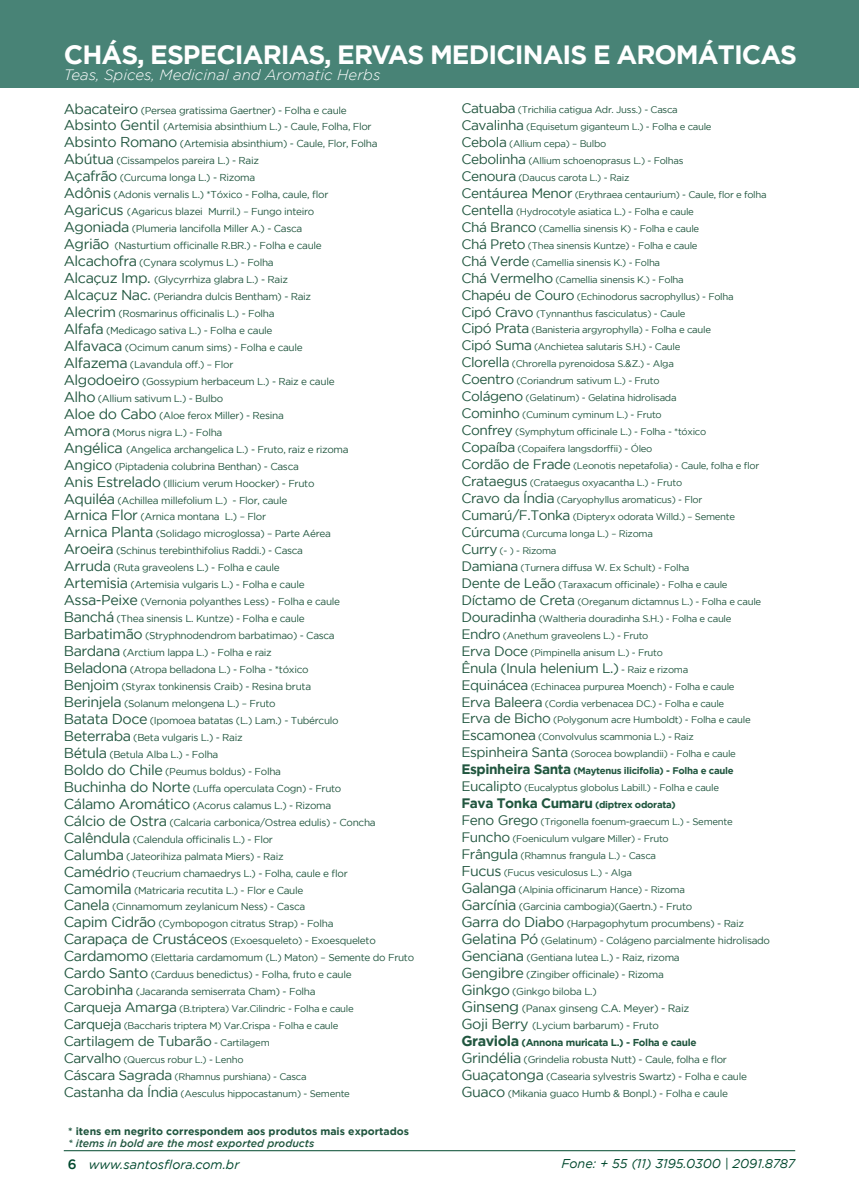
<style>
.page{position:relative;width:859px;height:1191px;background:#fff}
.page>*{position:absolute;margin:0;border:0;box-sizing:border-box;transform-origin:0 0}
.t1{font:700 26.4px "Gotham";letter-spacing:-.035em;color:#fff}
.t2{font:italic 300 15px "Gotham";color:#fff}
.t3{font:13.65px "Gotham";letter-spacing:-.03em;color:#21563f}
.t4{font:italic 12.75px "Gotham";color:#00482d}
.t5{font:700 10.5px "Gotham";color:#21563f}
.t6{font:italic 500 10.5px "Gotham";color:#21563f}
.t7{font:10.5px "Gotham";letter-spacing:-.03em;color:#21563f}
.t8{font:10.05px/17px "Gotham";letter-spacing:-.03em;color:#21563f}
.t9{font:9.6px/17px "Gotham";letter-spacing:-.03em;color:#21563f}
.s1{font-size:14.25px}
.s2{font-size:13.65px}
.s3{font-size:9.6px}
.s4{font-weight:700;font-size:13.65px}
.s5{font-weight:700}
.s6{font-size:14.1px}
.s7{font-size:15px}
.s8{font-weight:700;font-size:14.25px}
.s9{font-weight:500;font-style:normal;font-size:13.5px}
</style>
<div class="page">
<hr style="left:64px;top:1150px;width:731px;height:1px;background:#00482d">
<div style="left:0;top:0;width:859px;height:88px;background:#488376"></div>
<h1 class="t1" style="left:64px;top:39px;width:734px">CHÁS, ESPECIARIAS, ERVAS MEDICINAIS E AROMÁTICAS</h1>
<p class="t8" style="left:64px;top:101px;width:352px"><span class="s1">Abacateiro</span> (Persea gratissima Gaertner) - Folha e caule<br><span class="s1">Absinto Gentil</span> (Artemisia absinthium L.) - Caule, Folha, Flor <span class="s1">Absinto Romano</span> (Artemisia absinthium) - Caule, Flor, Folha <span class="s1">Abútua</span> (Cissampelos pareira L.) - Raiz<br><span class="s1">Açafrão</span> (Curcuma longa L.) - Rizoma<br><span class="s1">Adônis</span> (Adonis vernalis L.) *Tóxico - Folha, caule, flor<br><span class="s1">Agaricus</span> (Agaricus blazei Murril.) – Fungo inteiro<br><span class="s1">Agoniada</span> (Plumeria lancifolla Miller A.) - Casca<br><span class="s1">Agrião</span> (Nasturtium officinalle R.BR.) - Folha e caule<br><span class="s1">Alcachofra</span> (Cynara scolymus L.) - Folha<br><span class="s1">Alcaçuz Imp.</span> (Glycyrrhiza glabra L.) - Raiz<br><span class="s1">Alcaçuz Nac.</span> (Periandra dulcis Bentham) - Raiz<br><span class="s1">Alecrim</span> (Rosmarinus officinalis L.) - Folha<br><span class="s1">Alfafa</span> (Medicago sativa L.) - Folha e caule<br><span class="s1">Alfavaca</span> (Ocimum canum sims) - Folha e caule<br><span class="s1">Alfazema</span> (Lavandula off.) – Flor<br><span class="s1">Algodoeiro</span> (Gossypium herbaceum L.) - Raiz e caule<br><span class="s1">Alho</span> (Allium sativum L.) - Bulbo<br><span class="s1">Aloe do Cabo</span> (Aloe ferox Miller) - Resina<br><span class="s1">Amora</span> (Morus nigra L.) - Folha<br><span class="s1">Angélica</span> (Angelica archangelica L.) - Fruto, raiz e rizoma<br><span class="s1">Angico</span> (Piptadenia colubrina Benthan) - Casca<br><span class="s1">Anis Estrelado</span> (Illicium verum Hoocker) - Fruto<br><span class="s1">Aquiléa</span> (Achillea millefolium L.) - Flor, caule<br><span class="s1">Arnica Flor</span> (Arnica montana L.) – Flor<br><span class="s1">Arnica Planta</span> (Solidago microglossa) – Parte Aérea<br><span class="s1">Aroeira</span> (Schinus terebinthifolius Raddi.) - Casca<br><span class="s1">Arruda</span> (Ruta graveolens L.) - Folha e caule<br><span class="s1">Artemisia</span> (Artemisia vulgaris L.) - Folha e caule<br><span class="s1">Assa-Peixe</span> (Vernonia polyanthes Less) - Folha e caule<br><span class="s1">Banchá</span> (Thea sinensis L. Kuntze) - Folha e caule<br><span class="s1">Barbatimão</span> (Stryphnodendrom barbatimao) - Casca<br><span class="s1">Bardana</span> (Arctium lappa L.) - Folha e raiz<br><span class="s1">Beladona</span> (Atropa belladona L.) - Folha - *tóxico<br><span class="s1">Benjoim</span> (Styrax tonkinensis Craib) - Resina bruta<br><span class="s1">Berinjela</span> (Solanum melongena L.) – Fruto<br><span class="s1">Batata Doce</span> (Ipomoea batatas (L.) Lam.) - Tubérculo<br><span class="s1">Beterraba</span> (Beta vulgaris L.) - Raiz<br><span class="s1">Bétula</span> (Betula Alba L.) - Folha<br><span class="s1">Boldo do Chile</span> (Peumus boldus) - Folha<br><span class="s1">Buchinha do Norte</span> (Luffa operculata Cogn) - Fruto<br><span class="s1">Cálamo Aromático</span> (Acorus calamus L.) - Rizoma<br><span class="s1">Cálcio de Ostra</span> (Calcaria carbonica/Ostrea edulis) - Concha <span class="s1">Calêndula</span> (Calendula officinalis L.) - Flor<br><span class="s1">Calumba</span> (Jateorihiza palmata Miers) - Raiz<br><span class="s1">Camédrio</span> (Teucrium chamaedrys L.) - Folha, caule e flor <span class="s1">Camomila</span> (Matricaria recutita L.) - Flor e Caule<br><span class="s1">Canela</span> (Cinnamomum zeylanicum Ness) - Casca<br><span class="s1">Capim Cidrão</span> (Cymbopogon citratus Strap) - Folha<br><span class="s1">Carapaça de Crustáceos</span> (Exoesqueleto) - Exoesqueleto <span class="s1">Cardamomo</span> (Elettaria cardamomum (L.) Maton) – Semente do Fruto <span class="s1">Cardo Santo</span> (Carduus benedictus) - Folha, fruto e caule <span class="s1">Carobinha</span> (Jacaranda semiserrata Cham) - Folha</p>
<p class="t9" style="left:64px;top:1000px;width:291px"><span class="s2">Carqueja Amarga</span> (B.triptera) Var.Cilindric - Folha e caule<br><span class="s2">Carqueja</span> (Baccharis triptera M) Var.Crispa - Folha e caule</p>
<h3 class="t3" style="left:64px;top:1033px;width:207px">Cartilagem de Tubarão <span class="s3">- Cartilagem</span></h3>
<p class="t9" style="left:64px;top:1051px;width:288px"><span class="s2">Carvalho</span> (Quercus robur L.) - Lenho<br><span class="s2">Cáscara Sagrada</span> (Rhamnus purshiana) - Casca<br><span class="s2">Castanha da Índia</span> (Aesculus hippocastanum) - Semente</p>
<h2 class="t2" style="left:64px;top:66px;width:318px">Teas, Spices, Medicinal and Aromatic Herbs</h2>
<p class="t9" style="left:461px;top:101px;width:307px"><span class="s2">Catuaba</span> (Trichilia catigua Adr. Juss.) - Casca<br><span class="s2">Cavalinha</span> (Equisetum giganteum L.) - Folha e caule<br><span class="s2">Cebola</span> (Allium cepa) – Bulbo<br><span class="s2">Cebolinha</span> (Allium schoenoprasus L.) - Folhas<br><span class="s2">Cenoura</span> (Daucus carota L.) - Raiz<br><span class="s2">Centáurea Menor</span> (Erythraea centaurium) - Caule, flor e folha <span class="s2">Centella</span> (Hydrocotyle asiatica L.) - Folha e caule<br><span class="s2">Chá Branco</span> (Camellia sinensis K) - Folha e caule<br><span class="s2">Chá Preto</span> (Thea sinensis Kuntze) - Folha e caule<br><span class="s2">Chá Verde</span> (Camellia sinensis K.) - Folha<br><span class="s2">Chá Vermelho</span> (Camellia sinensis K.) - Folha<br><span class="s2">Chapéu de Couro</span> (Echinodorus sacrophyllus) - Folha<br><span class="s2">Cipó Cravo</span> (Tynnanthus fasciculatus) - Caule<br><span class="s2">Cipó Prata</span> (Banisteria argyrophylla) - Folha e caule<br><span class="s2">Cipó Suma</span> (Anchietea salutaris S.H.) - Caule<br><span class="s2">Clorella</span> (Chrorella pyrenoidosa S.&amp;Z.) - Alga<br><span class="s2">Coentro</span> (Coriandrum sativum L.) - Fruto<br><span class="s2">Colágeno</span> (Gelatinum) - Gelatina hidrolisada<br><span class="s2">Cominho</span> (Cuminum cyminum L.) - Fruto<br><span class="s2">Confrey</span> (Symphytum officinale L.) - Folha - *tóxico<br><span class="s2">Copaíba</span> (Copaifera langsdorffii) - Óleo<br><span class="s2">Cordão de Frade</span> (Leonotis nepetafolia) - Caule, folha e flor <span class="s2">Crataegus</span> (Crataegus oxyacantha L.) - Fruto<br><span class="s2">Cravo da Índia</span> (Caryophyllus aromaticus) - Flor <span class="s2">Cumarú/F.Tonka</span> (Dipteryx odorata Willd.) – Semente <span class="s2">Cúrcuma</span> (Curcuma longa L.) – Rizoma<br><span class="s2">Curry</span> (- ) - Rizoma<br><span class="s2">Damiana</span> (Turnera diffusa W. Ex Schult) - Folha<br><span class="s2">Dente de Leão</span> (Taraxacum officinale) - Folha e caule <span class="s2">Díctamo de Creta</span> (Oreganum dictamnus L.) - Folha e caule <span class="s2">Douradinha</span> (Waltheria douradinha S.H.) - Folha e caule <span class="s2">Endro</span> (Anethum graveolens L.) - Fruto<br><span class="s2">Erva Doce</span> (Pimpinella anisum L.) - Fruto</p>
<h3 class="t3" style="left:461px;top:660px;width:228px">Ênula (Inula helenium L.) <span class="s3">- Raiz e rizoma</span></h3>
<p class="t9" style="left:461px;top:677px;width:291px"><span class="s2">Equinácea</span> (Echinacea purpurea Moench) - Folha e caule <span class="s2">Erva Baleera</span> (Cordia verbenacea DC.) - Folha e caule <span class="s2">Erva de Bicho</span> (Polygonum acre Humboldt) - Folha e caule <span class="s2">Escamonea</span> (Convolvulus scammonia L.) - Raiz <span class="s2">Espinheira Santa</span> (Sorocea bowplandii) - Folha e caule <span class="s4">Espinheira Santa</span> <span class="s5">(Maytenus ilicifolia) - Folha e caule </span><span class="s2">Eucalipto</span> (Eucalyptus globolus Labill.) - Folha e caule <span class="s4">Fava Tonka Cumaru</span> <span class="s5">(diptrex odorata)<br></span><span class="s2">Feno Grego</span> (Trigonella foenum-graecum L.) - Semente <span class="s2">Funcho</span> (Foeniculum vulgare Miller) - Fruto<br><span class="s2">Frângula</span> (Rhamnus frangula L.) - Casca<br><span class="s6">Fucus</span> (Fucus vesiculosus L.) - Alga<br><span class="s6">Galanga</span> (Alpinia officinarum Hance) - Rizoma</p>
<p class="t8" style="left:461px;top:897px;width:310px"><span class="s1">Garcínia</span> (Garcinia cambogia)(Gaertn.) - Fruto<br><span class="s1">Garra do Diabo</span> (Harpagophytum procumbens) - Raiz <span class="s1">Gelatina Pó</span> (Gelatinum) - Colágeno parcialmente hidrolisado <span class="s1">Genciana</span> (Gentiana lutea L.) - Raiz, rizoma<br><span class="s1">Gengibre</span> (Zingiber officinale) - Rizoma<br><span class="s1">Ginkgo</span> (Ginkgo biloba L.)</p>
<p class="t7" style="left:461px;top:1002px;width:229px"><span class="s7">Ginseng</span> (Panax ginseng C.A. Meyer) - Raiz</p>
<p class="t8" style="left:461px;top:1016px;width:287px"><span class="s1">Goji Berry</span> (Lycium barbarum) - Fruto<br><span class="s8">Graviola</span> <span class="s5">(Annona muricata L.) - Folha e caule </span><span class="s1">Grindélia</span> (Grindelia robusta Nutt) - Caule, folha e flor <span class="s1">Guaçatonga</span> (Casearia sylvestris Swartz) - Folha e caule <span class="s1">Guaco</span> (Mikania guaco Humb &amp; Bonpl.) - Folha e caule</p>
<p class="t5" style="left:68px;top:1125px;width:343px">* itens em negrito correspondem aos produtos mais exportados</p>
<p class="t6" style="left:68px;top:1137px;width:248px">* items in bold are the most exported products</p>
<p class="t4" style="left:68px;top:1157px;width:173px"><span class="s9">6</span> www.santosflora.com.br</p>
<p class="t4" style="left:561px;top:1156px;width:235px">Fone: + 55 (11) 3195.0300 | 2091.8787</p>
</div>
